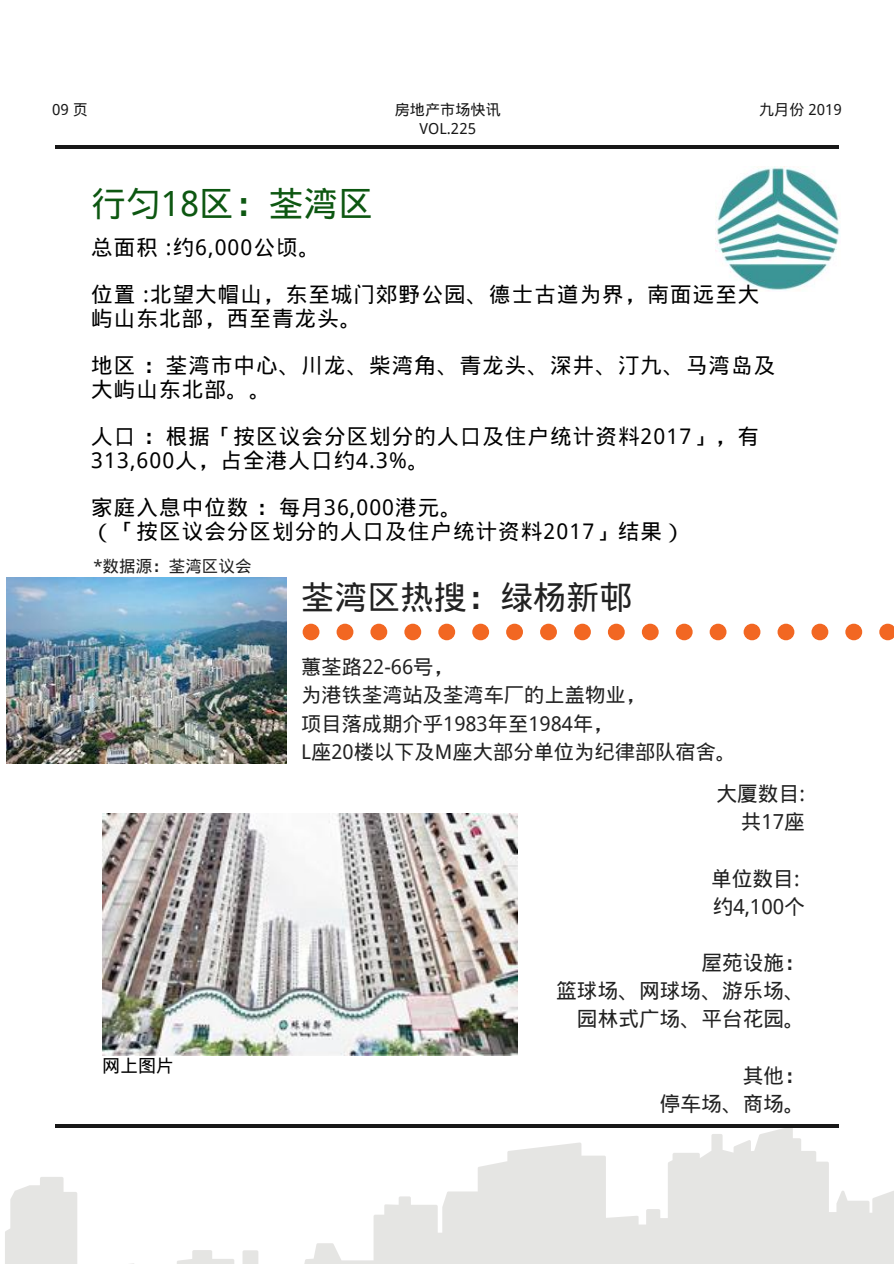
<style>
.page{position:relative;width:894px;height:1264px;background:#fff}
.page>*{position:absolute;margin:0;border:0;box-sizing:border-box;transform-origin:0 0}
.t1{font:34.8px "Wen Quan Yi Micro Hei";color:#0d5711}
.t2{font:33.15px "Wen Quan Yi Micro Hei";color:#222}
.t3{font:21.45px/23.7px "Wen Quan Yi Micro Hei";letter-spacing:.05em;color:#000}
.t4{font:20.7px/28.2px "Wen Quan Yi Micro Hei";color:#222;text-align:right}
.t5{font:20.25px/28.2px "Wen Quan Yi Micro Hei";color:#222}
.t6{font:18px "Wen Quan Yi Micro Hei";color:#000}
.t7{font:16.5px "Wen Quan Yi Micro Hei";color:#222}
.t8{font:15.15px "Wen Quan Yi Micro Hei";color:#181818}
</style>
<div class="page">
<hr style="left:55px;top:146px;width:783px;height:3px;background:#181818">
<svg style="left:55px;top:1126px;width:838px;height:137px"></svg>
<svg style="left:5px;top:1130px;width:885px;height:133px"></svg>
<hr style="left:55px;top:1124px;width:783px;height:3px;background:#181818">
<img style="left:715px;top:166px;width:125px;height:125px">
<div style="left:438px;top:623px;width:17px;height:17px;background:#f26722;border-radius:50%"></div>
<div style="left:472px;top:623px;width:17px;height:17px;background:#f26722;border-radius:50%"></div>
<div style="left:404px;top:623px;width:17px;height:17px;background:#f26722;border-radius:50%"></div>
<div style="left:540px;top:623px;width:16px;height:17px;background:#f26722;border-radius:50%"></div>
<div style="left:574px;top:623px;width:16px;height:17px;background:#f26722;border-radius:50%"></div>
<div style="left:302px;top:623px;width:17px;height:17px;background:#f26722;border-radius:50%"></div>
<div style="left:336px;top:623px;width:17px;height:17px;background:#f26722;border-radius:50%"></div>
<div style="left:370px;top:623px;width:17px;height:17px;background:#f26722;border-radius:50%"></div>
<div style="left:506px;top:623px;width:17px;height:17px;background:#f26722;border-radius:50%"></div>
<div style="left:777px;top:623px;width:17px;height:17px;background:#f26722;border-radius:50%"></div>
<div style="left:811px;top:623px;width:17px;height:17px;background:#f26722;border-radius:50%"></div>
<div style="left:845px;top:623px;width:16px;height:17px;background:#f26722;border-radius:50%"></div>
<svg style="left:879px;top:623px;width:14px;height:17px"></svg>
<div style="left:743px;top:623px;width:17px;height:17px;background:#f26722;border-radius:50%"></div>
<div style="left:641px;top:623px;width:17px;height:17px;background:#f26722;border-radius:50%"></div>
<div style="left:675px;top:623px;width:17px;height:17px;background:#f26722;border-radius:50%"></div>
<div style="left:607px;top:623px;width:17px;height:17px;background:#f26722;border-radius:50%"></div>
<div style="left:709px;top:623px;width:17px;height:17px;background:#f26722;border-radius:50%"></div>
<img style="left:7px;top:577px;width:279px;height:186px">
<img style="left:102px;top:813px;width:415px;height:242px">
<p class="t8" style="left:52px;top:101px;width:37px">09 页</p>
<p class="t8" style="left:395px;top:100px;width:107px">房地产市场快讯</p>
<p class="t8" style="left:758px;top:100px;width:84px">九月份 2019</p>
<p class="t8" style="left:419px;top:120px;width:58px">VOL.225</p>
<h1 class="t1" style="left:91px;top:183px;width:283px">行匀18区：荃湾区</h1>
<p class="t3" style="left:91px;top:235px;width:230px">总面积 :约6,000公顷。</p>
<p class="t3" style="left:91px;top:283px;width:669px">位置 :北望大帽山，东至城门郊野公园、德士古道为界，南面远至大屿山东北部，西至青龙头。</p>
<p class="t3" style="left:91px;top:353px;width:685px">地区：荃湾市中心、川龙、柴湾角、青龙头、深井、汀九、马湾岛及大屿山东北部。。</p>
<p class="t3" style="left:91px;top:424px;width:669px">人口：根据「按区议会分区划分的人口及住户统计资料2017」，有<br>313,600人，占全港人口约4.3%。</p>
<p class="t3" style="left:91px;top:495px;width:594px">家庭入息中位数：每月36,000港元。<br>（「按区议会分区划分的人口及住户统计资料2017」结果）</p>
<p class="t7" style="left:93px;top:556px;width:159px">*数据源：荃湾区议会</p>
<h2 class="t2" style="left:301px;top:578px;width:333px">荃湾区热搜：绿杨新邨</h2>
<p class="t6" style="left:102px;top:1055px;width:74px">网上图片</p>
<p class="t5" style="left:301px;top:653px;width:436px">蕙荃路22-66号，<br>为港铁荃湾站及荃湾车厂的上盖物业，<br>项目落成期介乎1983年至1984年，<br>L座20楼以下及M座大部分单位为纪律部队宿舍。</p>
<p class="t4" style="left:716px;top:779px;width:90px">大厦数目:共17座</p>
<p class="t4" style="left:711px;top:864px;width:95px;text-align:left">单位数目:约4,100个</p>
<p class="t4" style="left:556px;top:948px;width:250px">屋苑设施：<br>篮球场、网球场、游乐场、园林式广场、平台花园。</p>
<p class="t4" style="left:659px;top:1061px;width:146px">其他：<br>停车场、商场。</p>
</div>
